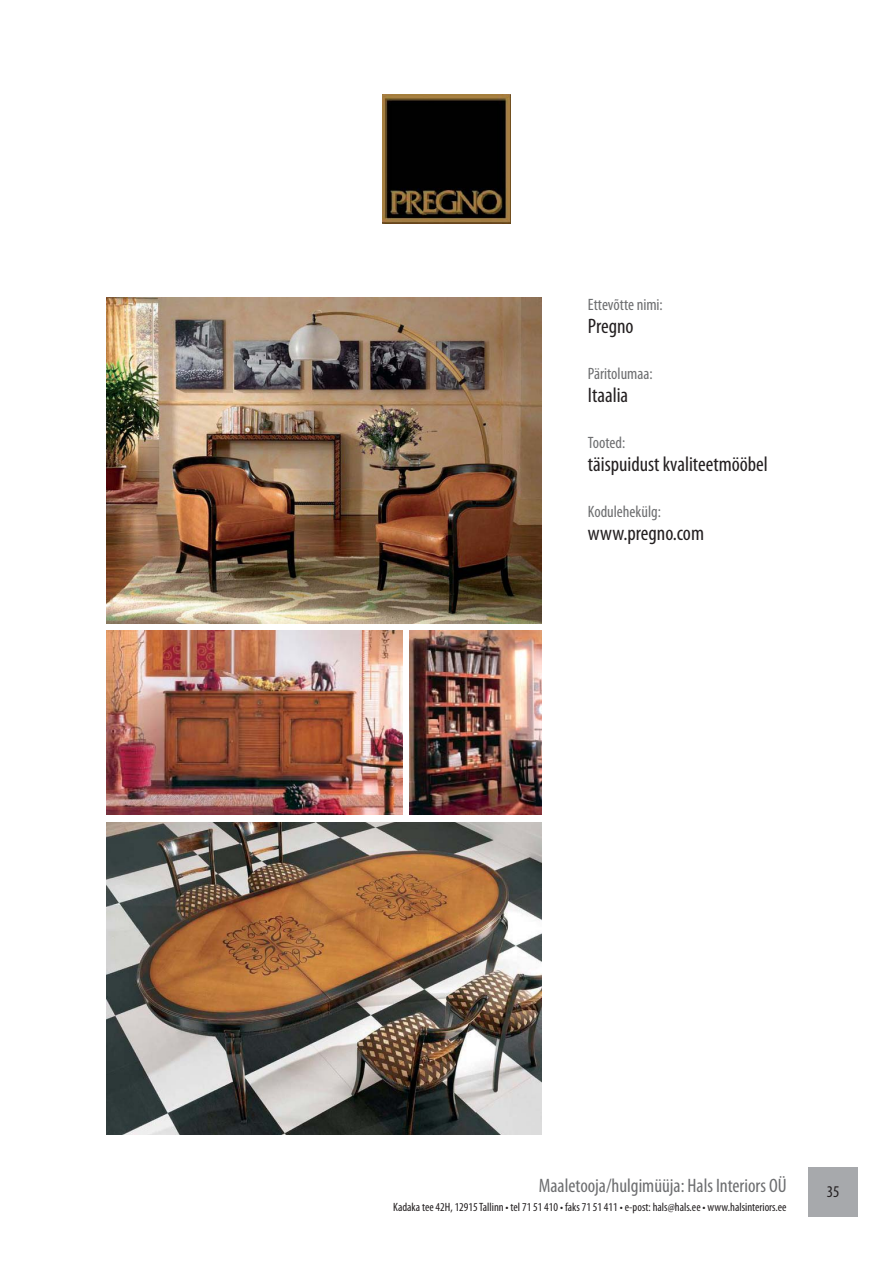
<style>
.page{position:relative;width:893px;height:1263px;background:#fff}
.page>*{position:absolute;margin:0;border:0;box-sizing:border-box;transform-origin:0 0}
.t1{font:condensed 21px "Myriad Pro";color:#231f20}
.t2{font:condensed 19.5px "Myriad Pro";color:#6d6e70}
.t3{font:condensed 16.5px "Myriad Pro";color:#6d6e70}
.t4{font:condensed 16.35px "Myriad Pro";color:#231f20}
.t5{font:condensed 12px "Myriad Pro";color:#231f20}
</style>
<div class="page">
<div style="left:808px;top:1167px;width:50px;height:50px;background:#a7a9ac"></div>
<img style="left:382px;top:95px;width:129px;height:129px">
<img style="left:106px;top:631px;width:296px;height:184px">
<img style="left:106px;top:822px;width:435px;height:312px">
<img style="left:106px;top:298px;width:435px;height:326px">
<img style="left:410px;top:631px;width:131px;height:184px">
<h3 class="t3" style="left:588px;top:298px;width:76px">Ettevõtte nimi:</h3>
<h1 class="t1" style="left:588px;top:318px;width:47px">Pregno</h1>
<h3 class="t3" style="left:588px;top:367px;width:66px">Päritolumaa:</h3>
<h1 class="t1" style="left:588px;top:387px;width:42px">Itaalia</h1>
<h3 class="t3" style="left:588px;top:436px;width:39px">Tooted:</h3>
<h1 class="t1" style="left:588px;top:456px;width:181px">täispuidust kvaliteetmööbel</h1>
<h3 class="t3" style="left:588px;top:505px;width:75px">Kodulehekülg:</h3>
<h1 class="t1" style="left:588px;top:525px;width:118px">www.pregno.com</h1>
<h2 class="t2" style="left:539px;top:1177px;width:249px">Maaletooja/hulgimüüja: Hals Interiors OÜ</h2>
<p class="t5" style="left:393px;top:1202px;width:395px">Kadaka tee 42H, 12915 Tallinn • tel 71 51 410 • faks 71 51 411 • e-post: hals@hals.ee • www.halsinteriors.ee</p>
<h3 class="t4" style="left:827px;top:1185px;width:14px">35</h3>
</div>
